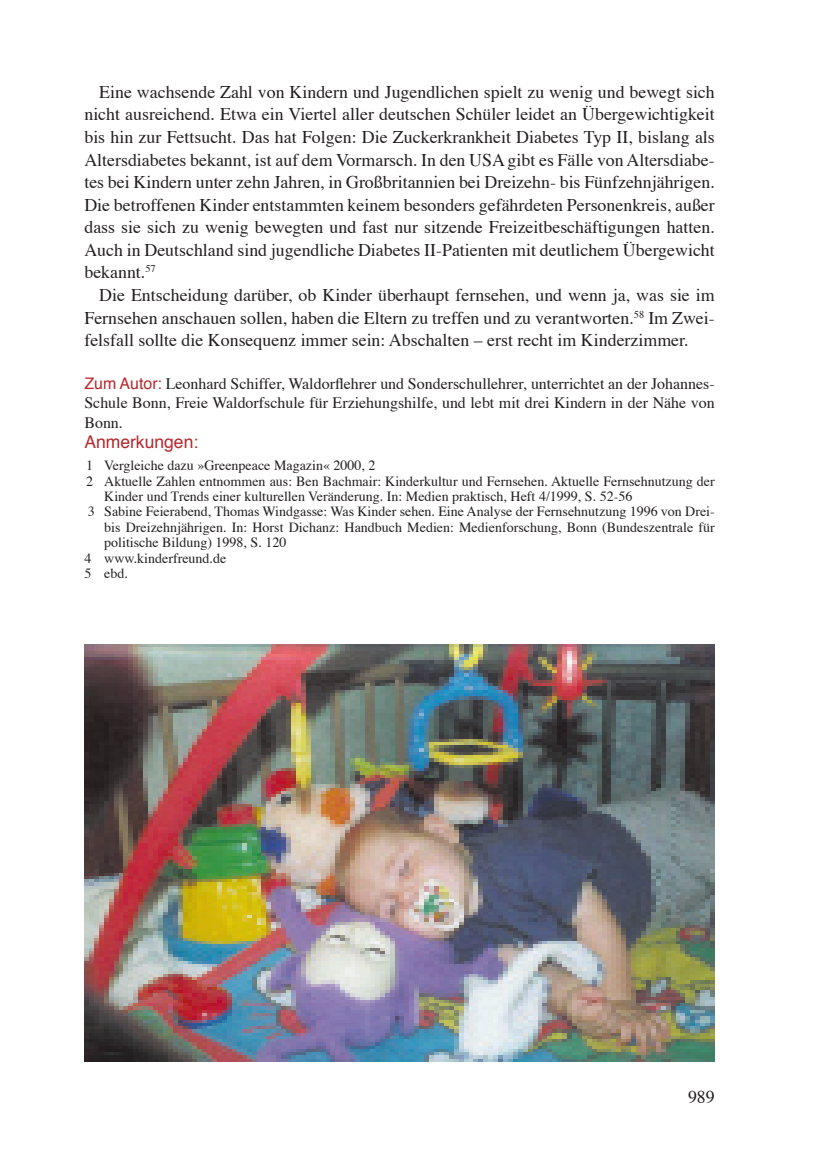
<style>
.page{position:relative;width:829px;height:1176px;background:#fff}
.page>*{position:absolute;margin:0;border:0;box-sizing:border-box;transform-origin:0 0}
.t1{font:17.85px/22.6px "Times";color:#231f20;text-align:justify}
.t2{font:17.5px "Helvetica";color:#b6282e}
.t3{font:15.92px/19.8px "Times";color:#231f20;text-align:justify}
.t4{font:14px "Times";color:#231f20}
.s1{font-family:"Helvetica";color:#b6282e}
</style>
<div class="page">
<img style="left:84px;top:644px;width:630px;height:418px">
<p class="t1" style="left:84px;top:79px;width:632px;text-indent:15px">Eine wachsende Zahl von Kindern und Jugendlichen spielt zu wenig und bewegt sich nicht ausreichend. Etwa ein Viertel aller deutschen Schüler leidet an Übergewichtigkeit bis hin zur Fettsucht. Das hat Folgen: Die Zuckerkrankheit Diabetes Typ II, bislang als Altersdiabetes bekannt, ist auf dem Vormarsch. In den USA gibt es Fälle von Altersdiabe&shy;tes bei Kindern unter zehn Jahren, in Großbritannien bei Dreizehn- bis Fünfzehnjährigen.<br>Die betroffenen Kinder entstammten keinem besonders gefährdeten Personenkreis, außer dass sie sich zu wenig bewegten und fast nur sitzende Freizeitbeschäftigungen hatten.<br>Auch in Deutschland sind jugendliche Diabetes II-Patienten mit deutlichem Übergewicht bekannt.<sup>57</sup></p>
<p class="t1" style="left:84px;top:282px;width:631px;text-indent:15px">Die Entscheidung darüber, ob Kinder überhaupt fernsehen, und wenn ja, was sie im Fernsehen anschauen sollen, haben die Eltern zu treffen und zu verantworten.<sup>58</sup> Im Zwei&shy;felsfall sollte die Konsequenz immer sein: Abschalten – erst recht im Kinderzimmer.</p>
<p class="t3" style="left:84px;top:372px;width:632px"><span class="s1">Zum Autor:</span> Leonhard Schiffer, Waldorflehrer und Sonderschullehrer, unterrichtet an der Johannes-Schule Bonn, Freie Waldorfschule für Erziehungshilfe, und lebt mit drei Kindern in der Nähe von Bonn.</p>
<p class="t2" style="left:84px;top:427px;width:115px">Anmerkungen:</p>
<p class="t4" style="left:86px;top:452px;width:291px">1 Vergleiche dazu »Greenpeace Magazin« 2000, 2</p>
<p class="t4" style="left:86px;top:468px;width:630px">2 Aktuelle Zahlen entnommen aus: Ben Bachmair: Kinderkultur und Fernsehen. Aktuelle Fernsehnutzung der</p>
<p class="t4" style="left:104px;top:483px;width:529px">Kinder und Trends einer kulturellen Veränderung. In: Medien praktisch, Heft 4/1999, S. 52-56</p>
<p class="t4" style="left:88px;top:499px;width:628px">3 Sabine Feierabend, Thomas Windgasse: Was Kinder sehen. Eine Analyse der Fernsehnutzung 1996 von Drei-</p>
<p class="t4" style="left:104px;top:514px;width:612px">bis Dreizehnjährigen. In: Horst Dichanz: Handbuch Medien: Medienforschung, Bonn (Bundeszentrale für</p>
<p class="t4" style="left:104px;top:529px;width:184px">politische Bildung) 1998, S. 120</p>
<p class="t4" style="left:84px;top:545px;width:143px">4 www.kinderfreund.de</p>
<p class="t4" style="left:84px;top:560px;width:45px">5 ebd.</p>
<p class="t1" style="left:688px;top:1083px;width:28px">989</p>
</div>
